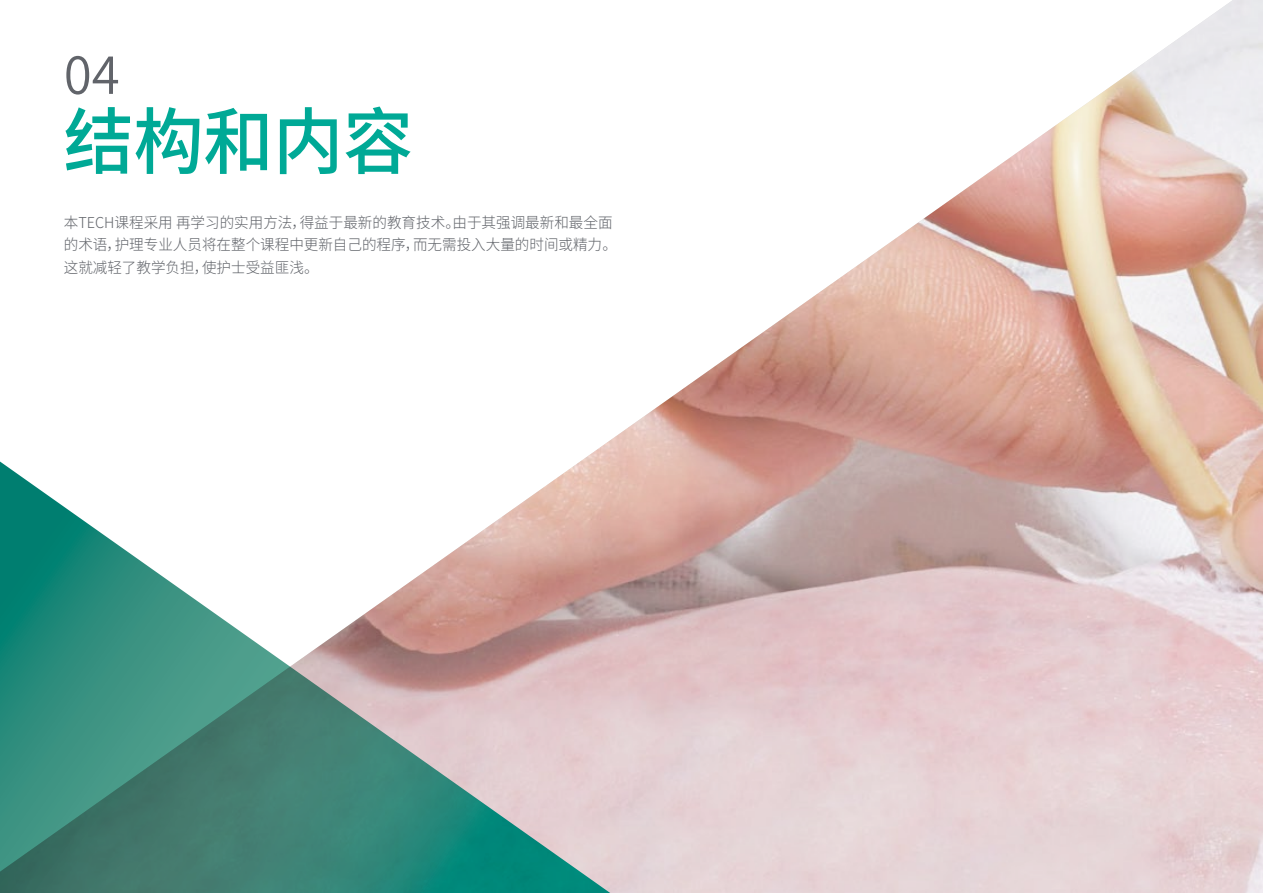
<style>
.page{position:relative;width:1263px;height:893px;background:#fff}
.page>*{position:absolute;margin:0;border:0;box-sizing:border-box;transform-origin:0 0}
.t1{font:500 72px "Source Han Sans CN";color:#00a996}
.t2{font:52.5px "Source Han Sans CN";color:#61646a}
.t3{font:300 15px/22.5px "Source Han Sans CN";color:#61646a}
</style>
<div class="page">
<img style="left:602px;top:0;width:661px;height:893px">
<svg style="left:0;top:446px;width:640px;height:447px"></svg>
<h2 class="t2" style="left:64px;top:45px;width:57px">04</h2>
<h1 class="t1" style="left:64px;top:101px;width:351px">结构和内容</h1>
<p class="t3" style="left:64px;top:211px;width:555px">本TECH课程采用 再学习的实用方法，得益于最新的教育技术。由于其强调最新和最全面的术语，护理专业人员将在整个课程中更新自己的程序，而无需投入大量的时间或精力。这就减轻了教学负担，使护士受益匪浅。</p>
</div>
